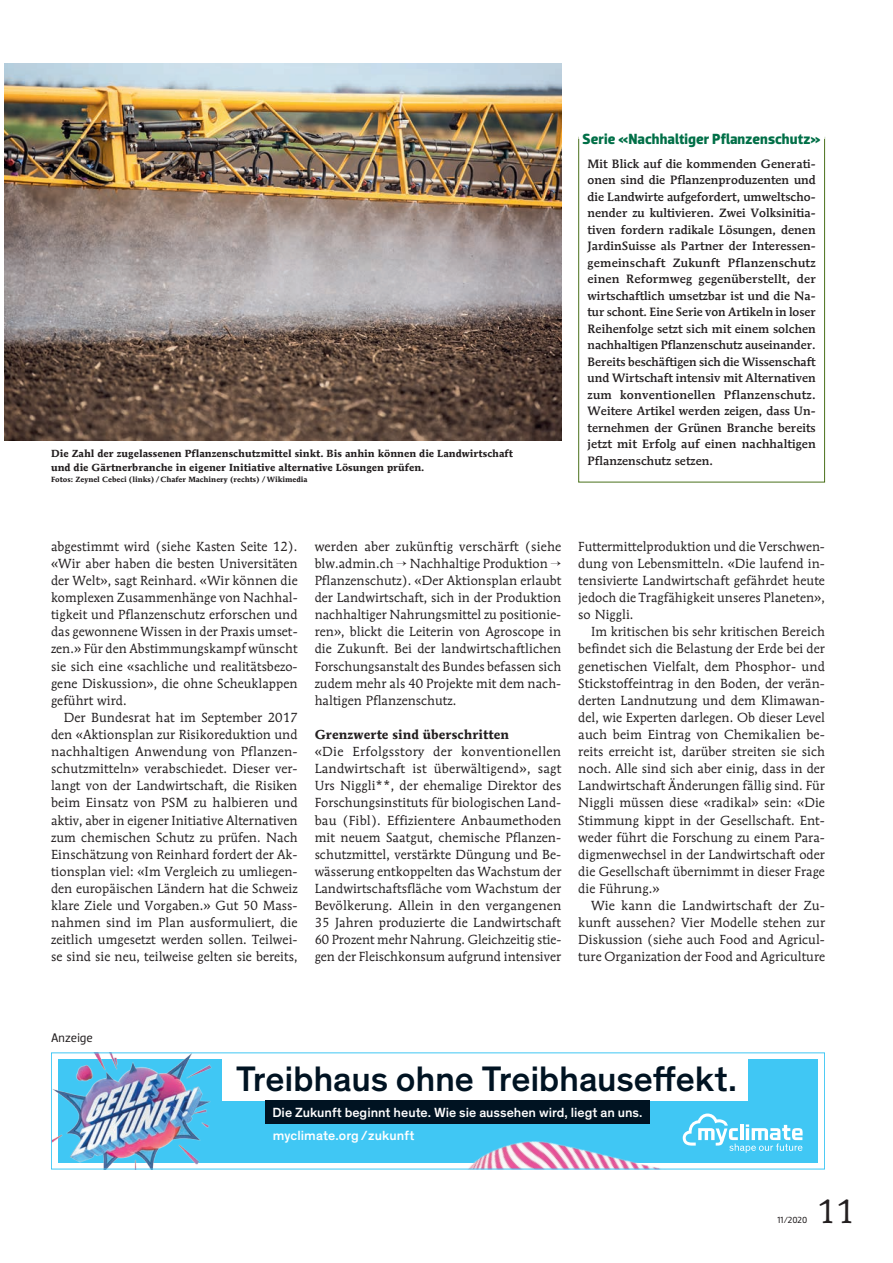
<style>
.page{position:relative;width:893px;height:1263px;background:#fff}
.page>*{position:absolute;margin:0;border:0;box-sizing:border-box;transform-origin:0 0}
.t1{font:500 36px "Theinhardt";letter-spacing:-.005em;color:#001322}
.t2{font:33px "Mendoza Roman";color:#231f20}
.t3{font:700 15px "Dobra";letter-spacing:.005em;color:#006f47}
.t4{font:500 13.5px/23.1px "Theinhardt";color:#fff}
.t5{font:13.05px/17.1px "Mendoza Roman";letter-spacing:.005em;color:#231f20;text-align:justify}
.t6{font:700 12.9px "Mendoza Roman";letter-spacing:.005em;color:#231f20}
.t7{font:12.6px "Dobra";letter-spacing:.005em;color:#231f20}
.t8{font:500 12px/16.5px "Mendoza Roman";letter-spacing:.01em;color:#231f20;text-align:justify}
.t9{font:700 10.2px/14.2px "Mendoza Roman";letter-spacing:.005em;color:#231f20}
.t10{font:9px "Dobra";color:#231f20}
.t11{font:700 7.5px "Mendoza Roman";letter-spacing:.005em;color:#231f20}
</style>
<div class="page">
<img style="left:4px;top:64px;width:557px;height:377px">
<div style="left:578px;top:137px;width:247px;height:345px;border:1px solid #4b711c"></div>
<hr style="left:578px;top:136px;width:247px;height:3px;background:#fff">
<div style="left:58px;top:1059px;width:760px;height:103px;background:#40c7f4"></div>
<div style="left:222px;top:1052px;width:525px;height:49px;background:#fff"></div>
<div style="left:265px;top:1101px;width:384px;height:23px;background:#001322"></div>
<img style="left:53px;top:1054px;width:181px;height:113px">
<svg style="left:726px;top:1122px;width:77px;height:31px"></svg>
<img style="left:419px;top:1100px;width:307px;height:67px">
<p class="t9" style="left:51px;top:446px;width:463px">Die Zahl der zugelassenen Pflanzenschutzmittel sinkt. Bis anhin können die Landwirtschaft und die Gärtnerbranche in eigener Initiative alternative Lösungen prüfen.</p>
<p class="t11" style="left:51px;top:475px;width:258px">Fotos: Zeynel Cebeci (links) /Chafer Machinery (rechts) /Wikimedia</p>
<p class="t3" style="left:583px;top:130px;width:240px">Serie «Nachhaltiger Pflanzenschutz»</p>
<p class="t8" style="left:588px;top:155px;width:230px">Mit Blick auf die kommenden Generati&shy;onen sind die Pflanzenproduzenten und die Landwirte aufgefordert, umweltscho&shy;nender zu kultivieren. Zwei Volksinitia&shy;tiven fordern radikale Lösungen, denen JardinSuisse als Partner der Interessen&shy;gemeinschaft Zukunft Pflanzenschutz einen Reformweg gegenüberstellt, der wirtschaftlich umsetzbar ist und die Na&shy;tur schont. Eine Serie von Artikeln in loser Reihenfolge setzt sich mit einem solchen nachhaltigen Pflanzenschutz auseinander.<br>Bereits beschäftigen sich die Wissenschaft und Wirtschaft intensiv mit Alternativen zum konventionellen Pflanzenschutz.<br>Weitere Artikel werden zeigen, dass Un&shy;ternehmen der Grünen Branche bereits jetzt mit Erfolg auf einen nachhaltigen Pflanzenschutz setzen.</p>
<p class="t5" style="left:51px;top:538px;width:248px">abgestimmt wird (siehe Kasten Seite 12). «Wir aber haben die besten Universitäten der Welt», sagt Reinhard. «Wir können die komplexen Zusammenhänge von Nachhal&shy;tigkeit und Pflanzenschutz erforschen und das gewonnene Wissen in der Praxis umset&shy;zen.» Für den Abstimmungskampf wünscht sie sich eine «sachliche und realitätsbezo&shy;gene Diskussion», die ohne Scheuklappen geführt wird.</p>
<p class="t5" style="left:51px;top:709px;width:248px;text-indent:13px">Der Bundesrat hat im September 2017 den «Aktionsplan zur Risikoreduktion und nachhaltigen Anwendung von Pflanzen&shy;schutzmitteln» verabschiedet. Dieser ver&shy;langt von der Landwirtschaft, die Risiken beim Einsatz von PSM zu halbieren und aktiv, aber in eigener Initiative Alternativen zum chemischen Schutz zu prüfen. Nach Einschätzung von Reinhard fordert der Ak&shy;tionsplan viel: «Im Vergleich zu umliegen&shy;den europäischen Ländern hat die Schweiz klare Ziele und Vorgaben.» Gut 50 Mass&shy;nahmen sind im Plan ausformuliert, die zeitlich umgesetzt werden sollen. Teilwei&shy;se sind sie neu, teilweise gelten sie bereits,</p>
<p class="t5" style="left:315px;top:538px;width:248px">werden aber zukünftig verschärft (siehe blw.admin.ch → Nachhaltige Produktion → Pflanzenschutz). «Der Aktionsplan erlaubt der Landwirtschaft, sich in der Produktion nachhaltiger Nahrungsmittel zu positionie&shy;ren», blickt die Leiterin von Agroscope in die Zukunft. Bei der landwirtschaftlichen Forschungsanstalt des Bundes befassen sich zudem mehr als 40 Projekte mit dem nach&shy;haltigen Pflanzenschutz.</p>
<p class="t6" style="left:315px;top:726px;width:196px">Grenzwerte sind überschritten</p>
<p class="t5" style="left:315px;top:743px;width:248px">«Die Erfolgsstory der konventionellen Landwirtschaft ist überwältigend», sagt Urs Niggli**, der ehemalige Direktor des Forschungsinstituts für biologischen Land&shy;bau (Fibl). Effizientere Anbaumethoden mit neuem Saatgut, chemische Pflanzen&shy;schutzmittel, verstärkte Düngung und Be&shy;wässerung entkoppelten das Wachstum der Landwirtschaftsfläche vom Wachstum der Bevölkerung. Allein in den vergangenen 35 Jahren produzierte die Landwirtschaft 60 Prozent mehr Nahrung. Gleichzeitig stie&shy;gen der Fleischkonsum aufgrund intensiver</p>
<p class="t5" style="left:578px;top:538px;width:248px">Futtermittelproduktion und die Verschwen&shy;dung von Lebensmitteln. «Die laufend in&shy;tensivierte Landwirtschaft gefährdet heute jedoch die Tragfähigkeit unseres Planeten», so Niggli.</p>
<p class="t5" style="left:578px;top:623px;width:248px;text-indent:13px">Im kritischen bis sehr kritischen Bereich befindet sich die Belastung der Erde bei der genetischen Vielfalt, dem Phosphor- und Stickstoffeintrag in den Boden, der verän&shy;derten Landnutzung und dem Klimawan&shy;del, wie Experten darlegen. Ob dieser Level auch beim Eintrag von Chemikalien be&shy;reits erreicht ist, darüber streiten sie sich noch. Alle sind sich aber einig, dass in der Landwirtschaft Änderungen fällig sind. Für Niggli müssen diese «radikal» sein: «Die Stimmung kippt in der Gesellschaft. Ent&shy;weder führt die Forschung zu einem Para&shy;digmenwechsel in der Landwirtschaft oder die Gesellschaft übernimmt in dieser Frage die Führung.»</p>
<p class="t5" style="left:578px;top:897px;width:248px;text-indent:13px">Wie kann die Landwirtschaft der Zu&shy;kunft aussehen? Vier Modelle stehen zur Diskussion (siehe auch Food and Agricul&shy;ture Organization der Food and Agriculture</p>
<p class="t7" style="left:51px;top:1030px;width:43px">Anzeige</p>
<h1 class="t1" style="left:236px;top:1052px;width:502px">Treibhaus ohne Treibhauseffekt.</h1>
<p class="t4" style="left:272px;top:1100px;width:372px">Die Zukunft beginnt heute. Wie sie aussehen wird, liegt an uns. myclimate.org / zukunft</p>
<p class="t10" style="left:777px;top:1214px;width:31px">11/2020</p>
<h2 class="t2" style="left:817px;top:1191px;width:39px">11</h2>
</div>
